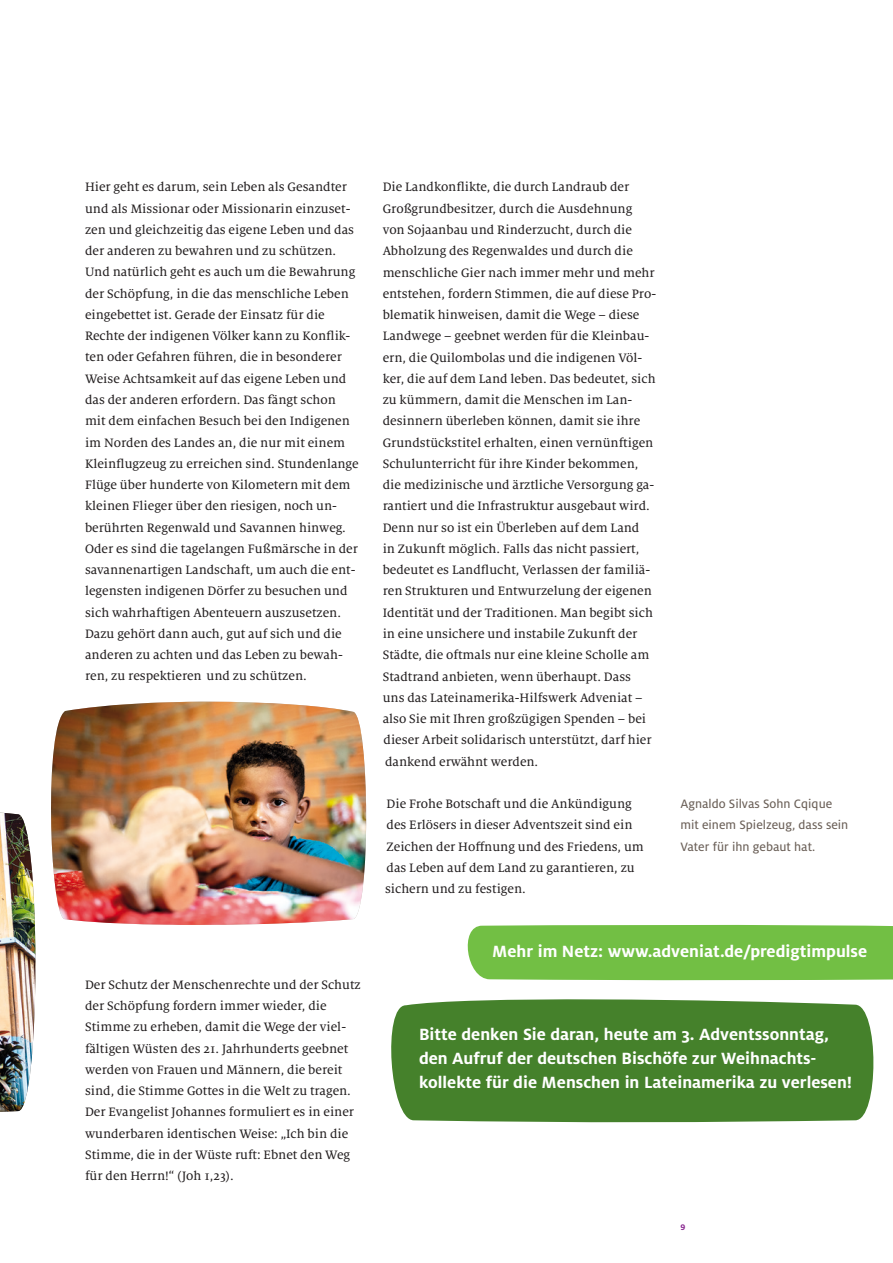
<style>
.page{position:relative;width:893px;height:1263px;background:#fff}
.page>*{position:absolute;margin:0;border:0;box-sizing:border-box;transform-origin:0 0}
.t1{font:700 18px/24px "Milo OT";color:#fff}
.t2{font:13.5px/21.3px "Milo Serif OT Text";color:#231f20}
.t3{font:13.5px/21.3px "Milo OT Text";color:#6b6058}
.t4{font:700 9px "Milo OT";color:#892890}
</style>
<div class="page">
<svg style="left:467px;top:924px;width:426px;height:57px;background:#7ac24f"></svg>
<img style="left:0;top:812px;width:36px;height:300px">
<div style="left:391px;top:999px;width:483px;height:124px;background:#45812b"></div>
<img style="left:51px;top:702px;width:316px;height:223px">
<p class="t2" style="left:85px;top:177px;width:275px">Hier geht es darum, sein Leben als Gesandter und als Missionar oder Missionarin einzuset&shy;zen und gleichzeitig das eigene Leben und das der anderen zu bewahren und zu schützen.<br>Und natürlich geht es auch um die Bewahrung der Schöpfung, in die das menschliche Leben eingebettet ist. Gerade der Einsatz für die Rechte der indigenen Völker kann zu Konflik&shy;ten oder Gefahren führen, die in besonderer Weise Achtsamkeit auf das eigene Leben und das der anderen erfordern. Das fängt schon mit dem einfachen Besuch bei den Indigenen im Norden des Landes an, die nur mit einem Kleinflugzeug zu erreichen sind. Stundenlange Flüge über hunderte von Kilometern mit dem kleinen Flieger über den riesigen, noch un&shy;berührten Regenwald und Savannen hinweg.<br>Oder es sind die tagelangen Fußmärsche in der savannenartigen Landschaft, um auch die ent&shy;legensten indigenen Dörfer zu besuchen und sich wahrhaftigen Abenteuern auszusetzen.<br>Dazu gehört dann auch, gut auf sich und die anderen zu achten und das Leben zu bewah&shy;ren, zu respektieren und zu schützen.</p>
<p class="t2" style="left:85px;top:974px;width:277px">Der Schutz der Menschenrechte und der Schutz der Schöpfung fordern immer wieder, die Stimme zu erheben, damit die Wege der viel&shy;fältigen Wüsten des 21. Jahrhunderts geebnet werden von Frauen und Männern, die bereit sind, die Stimme Gottes in die Welt zu tragen.<br>Der Evangelist Johannes formuliert es in einer wunderbaren identischen Weise: „Ich bin die Stimme, die in der Wüste ruft: Ebnet den Weg für den Herrn!“ (Joh 1,23).</p>
<p class="t2" style="left:383px;top:177px;width:275px">Die Landkonflikte, die durch Landraub der Großgrundbesitzer, durch die Ausdehnung von Sojaanbau und Rinderzucht, durch die Abholzung des Regenwaldes und durch die menschliche Gier nach immer mehr und mehr entstehen, fordern Stimmen, die auf diese Pro&shy;blematik hinweisen, damit die Wege – diese Landwege – geebnet werden für die Kleinbau&shy;ern, die Quilombolas und die indigenen Völ&shy;ker, die auf dem Land leben. Das bedeutet, sich zu kümmern, damit die Menschen im Lan&shy;desinnern überleben können, damit sie ihre Grundstückstitel erhalten, einen vernünftigen Schulunterricht für ihre Kinder bekommen, die medizinische und ärztliche Versorgung ga&shy;rantiert und die Infrastruktur ausgebaut wird.<br>Denn nur so ist ein Überleben auf dem Land<br>in Zukunft möglich. Falls das nicht passiert, bedeutet es Landflucht, Verlassen der familiä&shy;ren Strukturen und Entwurzelung der eigenen Identität und der Traditionen. Man begibt sich in eine unsichere und instabile Zukunft der Städte, die oftmals nur eine kleine Scholle am Stadtrand anbieten, wenn überhaupt. Dass uns das Lateinamerika-Hilfswerk Adveniat – also Sie mit Ihren großzügigen Spenden – bei dieser Arbeit solidarisch unterstützt, darf hier dankend erwähnt werden.</p>
<p class="t2" style="left:385px;top:793px;width:260px">Die Frohe Botschaft und die Ankündigung des Erlösers in dieser Adventszeit sind ein Zeichen der Hoffnung und des Friedens, um das Leben auf dem Land zu garantieren, zu sichern und zu festigen.</p>
<p class="t3" style="left:680px;top:793px;width:170px">Agnaldo Silvas Sohn Cqique mit einem Spielzeug, dass sein<br>Vater für ihn gebaut hat.</p>
<h1 class="t1" style="left:492px;top:940px;width:376px">Mehr im Netz: www.adveniat.de/predigtimpulse</h1>
<h1 class="t1" style="left:419px;top:1022px;width:435px">Bitte denken Sie daran, heute am 3. Adventssonntag, den Aufruf der deutschen Bischöfe zur Weihnachts&shy;kollekte für die Menschen in Lateinamerika zu verlesen!</h1>
<p class="t4" style="left:680px;top:1222px;width:6px">9</p>
</div>
